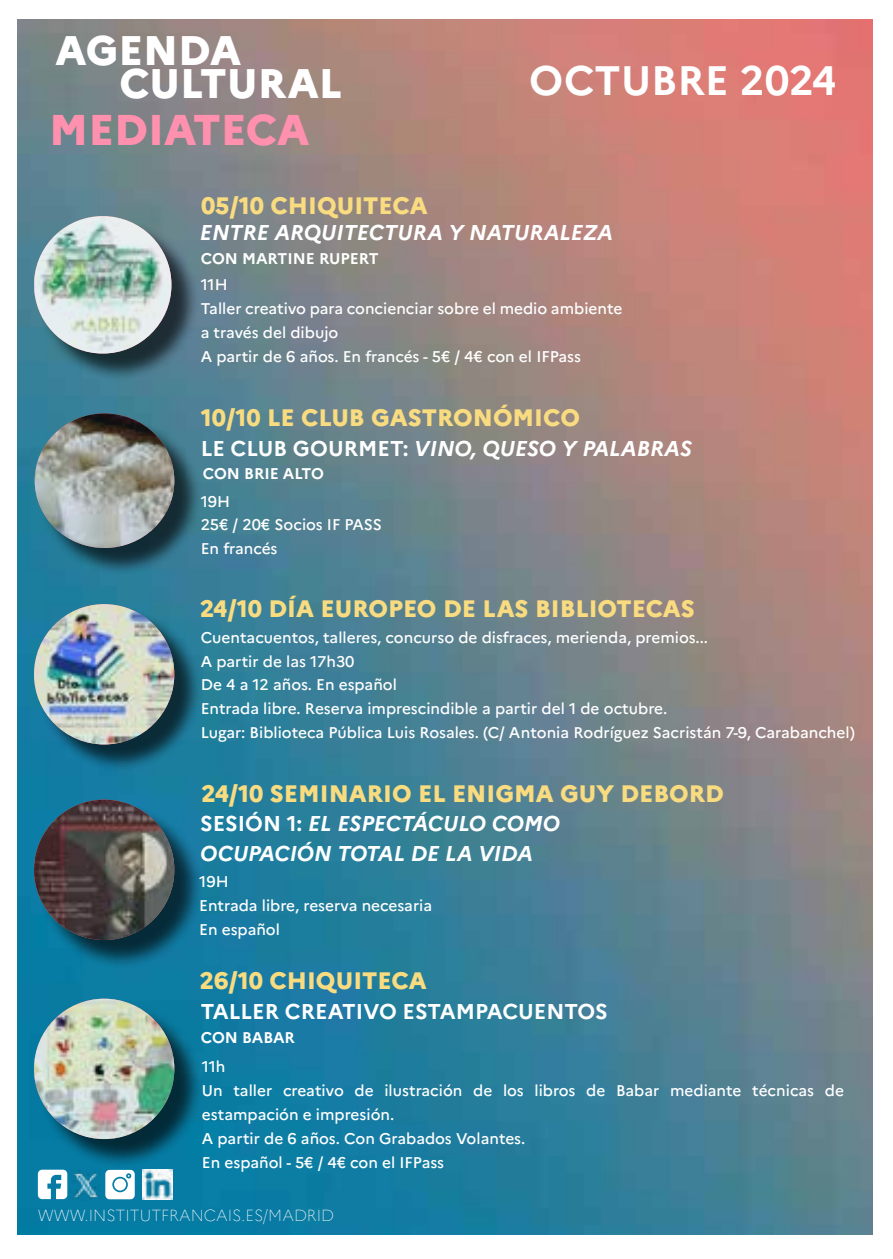
<style>
.page{position:relative;width:893px;height:1259px;background:#fff}
.page>*{position:absolute;margin:0;border:0;box-sizing:border-box;transform-origin:0 0}
.t1{font:800 42.9px "Marianne";color:#ff90ae}
.t2{font:800 41.4px/33.6px "Marianne";color:#fff}
.t3{font:700 41.1px "Marianne";color:#fff}
.t4{font:800 23.7px "Marianne";color:#f9db80}
.t5{font:italic 700 21.3px/29.7px "Marianne";color:#fff}
.t6{font:700 21.3px "Marianne";color:#fff}
.t7{font:100 15.9px "Marianne";color:#fff}
.t8{font:500 15.6px/23.7px "Marianne";color:#fff}
.t9{font:700 15.6px "Marianne";color:#fff}
.s1{font-style:normal}
</style>
<div class="page">
<img style="left:17px;top:20px;width:856px;height:1214px">
<svg style="left:105px;top:1169px;width:30px;height:30px"></svg>
<div style="left:114px;top:1178px;width:12px;height:12px;background:#fff;border-radius:50%"></div>
<svg style="left:38px;top:1169px;width:29px;height:30px"></svg>
<img style="left:69px;top:1170px;width:32px;height:30px">
<img style="left:143px;top:1169px;width:30px;height:30px">
<div style="left:38px;top:220px;width:162px;height:162px;background:#000;opacity:.75"></div>
<img style="left:34px;top:216px;width:137px;height:137px;border-radius:67px">
<div style="left:39px;top:417px;width:164px;height:159px;background:#000;opacity:.75"></div>
<img style="left:35px;top:413px;width:139px;height:135px">
<div style="left:38px;top:803px;width:166px;height:167px;background:#000;opacity:.75"></div>
<img style="left:34px;top:799px;width:140px;height:141px;border-radius:70px">
<div style="left:38px;top:1002px;width:166px;height:167px;background:#000;opacity:.75"></div>
<img style="left:34px;top:998px;width:140px;height:141px;border-radius:70px">
<div style="left:38px;top:608px;width:164px;height:164px;background:#000;opacity:.75"></div>
<img style="left:34px;top:604px;width:140px;height:140px;border-radius:70px">
<h2 class="t2" style="left:120px;top:30px;width:224px;text-indent:-64px">AGENDA<br>CULTURAL</h2>
<h1 class="t1" style="left:49px;top:96px;width:262px">MEDIATECA</h1>
<h3 class="t3" style="left:529px;top:49px;width:309px">OCTUBRE 2024</h3>
<h3 class="t4" style="left:201px;top:187px;width:228px">05/10 CHIQUITECA</h3>
<h3 class="t5" style="left:200px;top:215px;width:415px">ENTRE ARQUITECTURA Y NATURALEZA</h3>
<p class="t9" style="left:201px;top:247px;width:179px">CON MARTINE RUPERT</p>
<p class="t8" style="left:201px;top:271px;width:423px">11H<br>Taller creativo para concienciar sobre el medio ambiente a través del dibujo<br>A partir de 6 años. En francés - 5€ / 4€ con el IFPass</p>
<h3 class="t4" style="left:201px;top:399px;width:381px">10/10 LE CLUB GASTRONÓMICO</h3>
<h3 class="t5" style="left:201px;top:432px;width:493px"><span class="s1">LE CLUB GOURMET:</span> VINO, QUESO Y PALABRAS</h3>
<p class="t9" style="left:203px;top:461px;width:123px">CON BRIE ALTO</p>
<p class="t8" style="left:201px;top:488px;width:183px">19H<br>25€ / 20€ Socios IF PASS<br>En francés</p>
<h3 class="t4" style="left:200px;top:590px;width:496px">24/10 DÍA EUROPEO DE LAS BIBLIOTECAS</h3>
<p class="t8" style="left:201px;top:624px;width:656px">Cuentacuentos, talleres, concurso de disfraces, merienda, premios...<br>A partir de las 17h30<br>De 4 a 12 años. En español<br>Entrada libre. Reserva imprescindible a partir del 1 de octubre.<br>Lugar: Biblioteca Pública Luis Rosales. (C/ Antonia Rodríguez Sacristán 7-9, Carabanchel)</p>
<h3 class="t4" style="left:202px;top:775px;width:524px">24/10 SEMINARIO EL ENIGMA GUY DEBORD</h3>
<h3 class="t5" style="left:200px;top:807px;width:361px"><span class="s1">SESIÓN 1:</span> EL ESPECTÁCULO COMO<br>OCUPACIÓN TOTAL DE LA VIDA</h3>
<p class="t8" style="left:199px;top:868px;width:234px">19H<br>Entrada libre, reserva necesaria<br>En español</p>
<h3 class="t4" style="left:200px;top:962px;width:228px">26/10 CHIQUITECA</h3>
<h3 class="t6" style="left:201px;top:994px;width:408px">TALLER CREATIVO ESTAMPACUENTOS</h3>
<p class="t9" style="left:201px;top:1025px;width:96px">CON BABAR</p>
<p class="t8" style="left:202px;top:1053px;width:644px">11h<br>Un taller creativo de ilustración de los libros de Babar mediante técnicas de estampación e impresión.<br>A partir de 6 años. Con Grabados Volantes.<br>En español - 5€ / 4€ con el IFPass</p>
<p class="t7" style="left:38px;top:1203px;width:298px">WWW.INSTITUTFRANCAIS.ES/MADRID</p>
</div>
